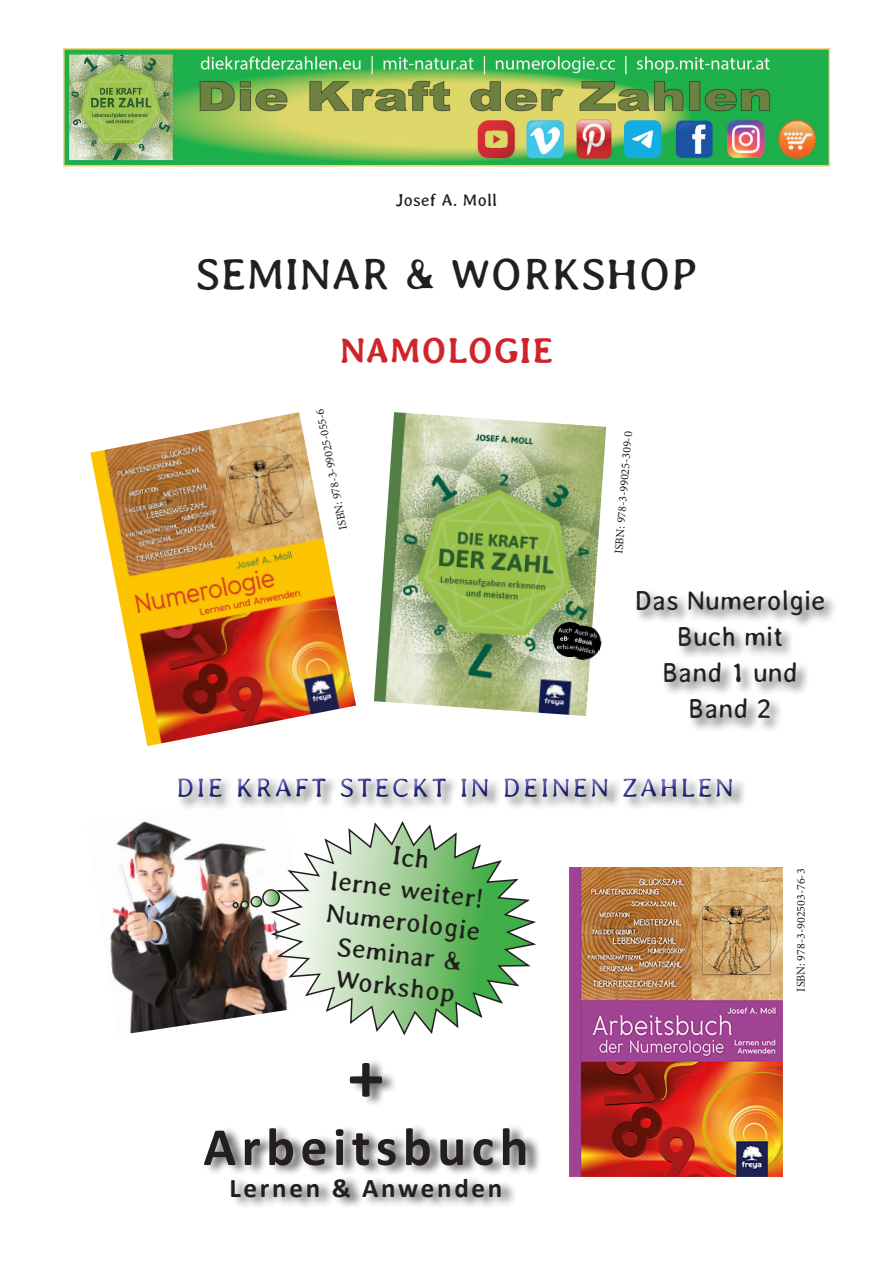
<style>
.page{position:relative;width:893px;height:1263px;background:#fff}
.page>*{position:absolute;margin:0;border:0;box-sizing:border-box;transform-origin:0 0}
.t1{font:700 72px "Calibri";color:#231f20}
.t2{font:700 54px "Calibri";letter-spacing:.1em;color:#231f20}
.Ü1-Averia__24p__zentriert{font:45px "Averia";color:#231f20}
.Ü2-Averia__16p__zentriert{font:700 36px "Averia";color:#d1232a}
.Einf__Abs{font:27px/32.4px "Averia";color:#231f20;text-align:center}
.t3{font:27px/36px "Averia Sans";color:#231f20;text-align:center}
.t4{font:27px "Averia";letter-spacing:.07em;color:#2e3092}
.t5{font:700 27px "Calibri";letter-spacing:.1em;color:#231f20}
.UT-12_MninionPro__zentriert{font:17.25px "Averia";color:#231f20}
.t6{font:12px "Minion Pro";color:#231f20}
</style>
<div class="page">
<img style="left:63px;top:49px;width:767px;height:118px">
<img style="left:374px;top:412px;width:232px;height:304px">
<img style="left:570px;top:867px;width:212px;height:309px">
<img style="left:553px;top:622px;width:33px;height:34px">
<img style="left:564px;top:623px;width:40px;height:40px">
<div style="left:635px;top:588px;width:203px;height:144px;background:#231f20;opacity:.75"></div>
<img style="left:110px;top:821px;width:158px;height:213px">
<img style="left:90px;top:412px;width:266px;height:334px">
<div style="left:169px;top:771px;width:574px;height:37px;background:#231f20;opacity:.75"></div>
<svg style="left:268px;top:821px;width:268px;height:215px"></svg>
<div style="left:240px;top:900px;width:9px;height:9px;border:2px solid #231f20;border-radius:50%"></div>
<svg style="left:233px;top:890px;width:46px;height:18px"></svg>
<div style="left:262px;top:889px;width:18px;height:18px;border:2px solid #231f20;border-radius:50%"></div>
<div style="left:204px;top:1057px;width:338px;height:152px;background:#231f20;opacity:.75"></div>
<p class="UT-12_MninionPro__zentriert" style="left:396px;top:191px;width:103px">Josef A. Moll</p>
<p class="Ü1-Averia__24p__zentriert" style="left:195px;top:250px;width:504px">SEMINAR &amp; WORKSHOP</p>
<p class="Ü2-Averia__16p__zentriert" style="left:340px;top:331px;width:215px">NAMOLOGIE</p>
<p class="t6" style="left:335px;top:531px;width:124px;rotate:-101deg">ISBN: 978-3-99025-055-6</p>
<p class="t6" style="left:610px;top:553px;width:124px;rotate:-85deg">ISBN: 978-3-99025-309-0</p>
<p class="t3" style="left:634px;top:582px;width:193px">Das Numerolgie<br>Buch mit</p>
<p class="t3" style="left:662px;top:654px;width:138px">Band 1 und</p>
<p class="t3" style="left:688px;top:690px;width:85px">Band 2</p>
<h3 class="t4" style="left:176px;top:773px;width:560px">DIE KRAFT STECKT IN DEINEN ZAHLEN</h3>
<p class="Einf__Abs" style="left:337px;top:832px;width:156px;rotate:7deg">Ich<br>lerne weiter!</p>
<p class="Einf__Abs" style="left:328px;top:896px;width:157px;rotate:7deg">Numerologie</p>
<p class="Einf__Abs" style="left:339px;top:930px;width:128px;rotate:7deg">Seminar &amp;</p>
<p class="Einf__Abs" style="left:338px;top:963px;width:122px;rotate:7deg">Workshop</p>
<p class="t1" style="left:348px;top:1025px;width:37px">+</p>
<p class="t2" style="left:203px;top:1109px;width:327px">Arbeitsbuch</p>
<p class="t5" style="left:230px;top:1169px;width:274px">Lernen &amp; Anwenden</p>
<p class="t6" style="left:793px;top:991px;width:124px;rotate:-90deg">ISBN: 978-3-902503-76-3</p>
</div>
